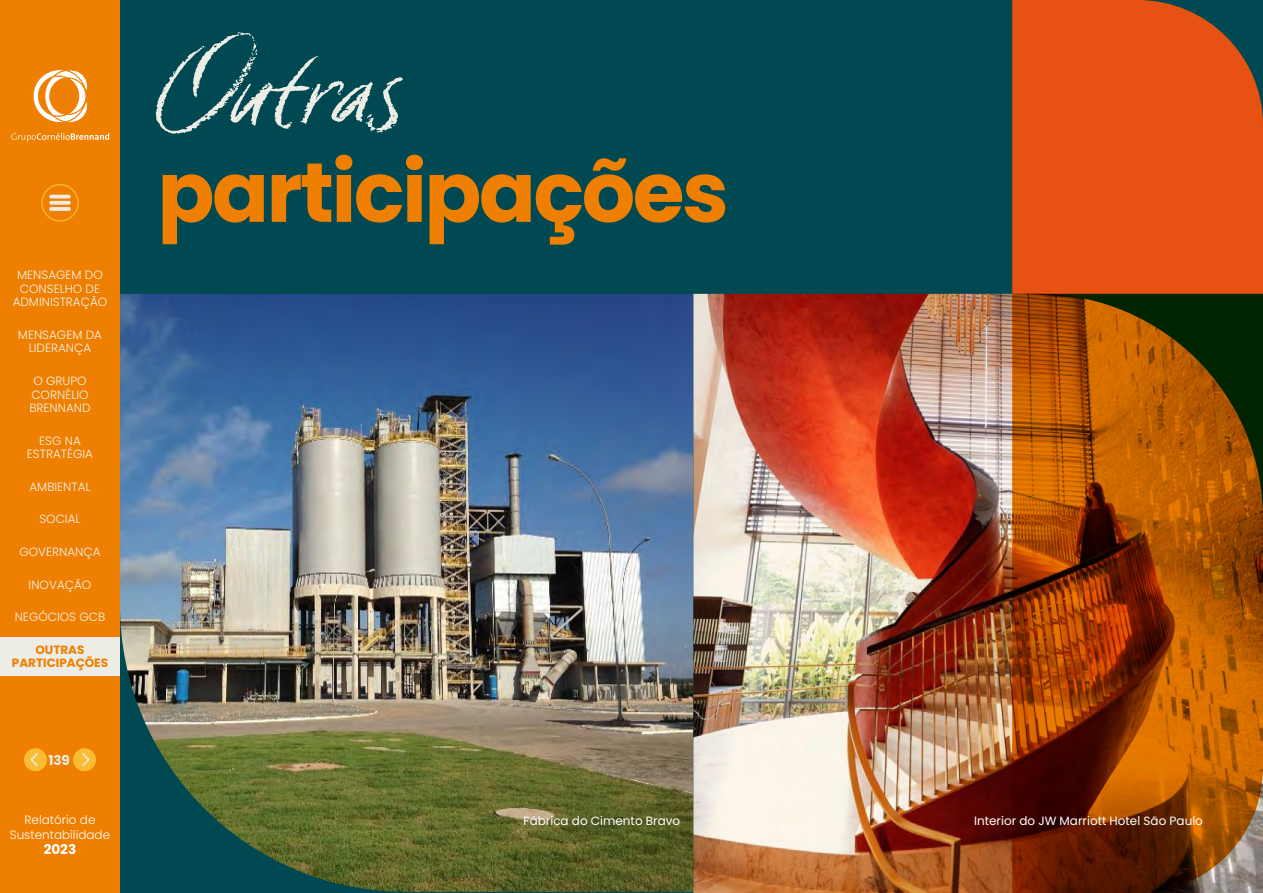
<style>
.page{position:relative;width:1263px;height:893px;background:#fff}
.page>*{position:absolute;margin:0;border:0;box-sizing:border-box;transform-origin:0 0}
.t1{font:105px "Six Hands Chalk";letter-spacing:-.01em;color:#edece5}
.t2{font:700 84px "Poppins";letter-spacing:-.03em;color:#ee7f00}
.t3{font:700 13.5px "Poppins";color:#fff}
.t4{font:700 13.5px "Poppins";color:#edece5}
.t5{font:300 12px/13.5px "Poppins";color:#f4f4ef;text-align:center}
.t6{font:12px "Poppins";color:#fff}
.t7{font:300 12px "Poppins";color:#fff}
.t8{font:700 12px/13.5px "Poppins";color:#ee7f00;text-align:center}
</style>
<div class="page">
<div style="left:120px;top:0;width:1143px;height:893px;background:#004953"></div>
<div style="left:1012px;top:0;width:251px;height:294px;background:#e75112"></div>
<img style="left:120px;top:294px;width:892px;height:599px">
<svg style="left:1012px;top:294px;width:251px;height:599px;background:#934502"></svg>
<div style="left:0;top:0;width:120px;height:893px;background:#ee7f00"></div>
<div style="left:0;top:637px;width:120px;height:39px;background:#edece5"></div>
<div style="left:41px;top:184px;width:38px;height:37px;border:1px solid #fabc34;border-radius:50%"></div>
<hr style="left:51px;top:195px;width:18px;height:3px;background:#edece5">
<svg style="left:51px;top:201px;width:18px;height:4px"></svg>
<svg style="left:51px;top:207px;width:18px;height:4px"></svg>
<div style="left:73px;top:748px;width:23px;height:23px;background:#fabc34;border-radius:50%"></div>
<svg style="left:82px;top:753px;width:8px;height:14px"></svg>
<div style="left:24px;top:748px;width:23px;height:23px;background:#fabc34;border-radius:50%"></div>
<svg style="left:30px;top:753px;width:8px;height:14px"></svg>
<svg style="left:11px;top:133px;width:98px;height:9px"></svg>
<svg style="left:33px;top:69px;width:55px;height:54px"></svg>
<p class="t5" style="left:13px;top:268px;width:96px">MENSAGEM DO<br>CONSELHO DE<br>ADMINISTRAÇÃO</p>
<p class="t5" style="left:18px;top:328px;width:86px">MENSAGEM DA<br>LIDERANÇA</p>
<p class="t5" style="left:29px;top:374px;width:63px">O GRUPO<br>CORNÉLIO<br>BRENNAND</p>
<p class="t5" style="left:27px;top:434px;width:68px">ESG NA<br>ESTRATÉGIA</p>
<p class="t5" style="left:29px;top:480px;width:63px">AMBIENTAL</p>
<p class="t5" style="left:39px;top:513px;width:43px">SOCIAL</p>
<p class="t5" style="left:19px;top:545px;width:83px">GOVERNANÇA</p>
<p class="t5" style="left:29px;top:578px;width:64px">INOVAÇÃO</p>
<p class="t5" style="left:15px;top:610px;width:92px">NEGÓCIOS GCB</p>
<p class="t8" style="left:12px;top:643px;width:98px">OUTRAS<br>PARTICIPAÇÕES</p>
<p class="t4" style="left:48px;top:752px;width:23px">139</p>
<h1 class="t1" style="left:142px;top:25px;width:258px">Outras</h1>
<h2 class="t2" style="left:157px;top:144px;width:573px">participações</h2>
<p class="t7" style="left:25px;top:812px;width:72px">Relatório de</p>
<p class="t6" style="left:524px;top:814px;width:158px">Fábrica do Cimento Bravo</p>
<p class="t6" style="left:974px;top:814px;width:230px">Interior do JW Marriott Hotel São Paulo</p>
<p class="t7" style="left:10px;top:827px;width:102px">Sustentabilidade</p>
<p class="t3" style="left:44px;top:841px;width:34px">2023</p>
</div>
